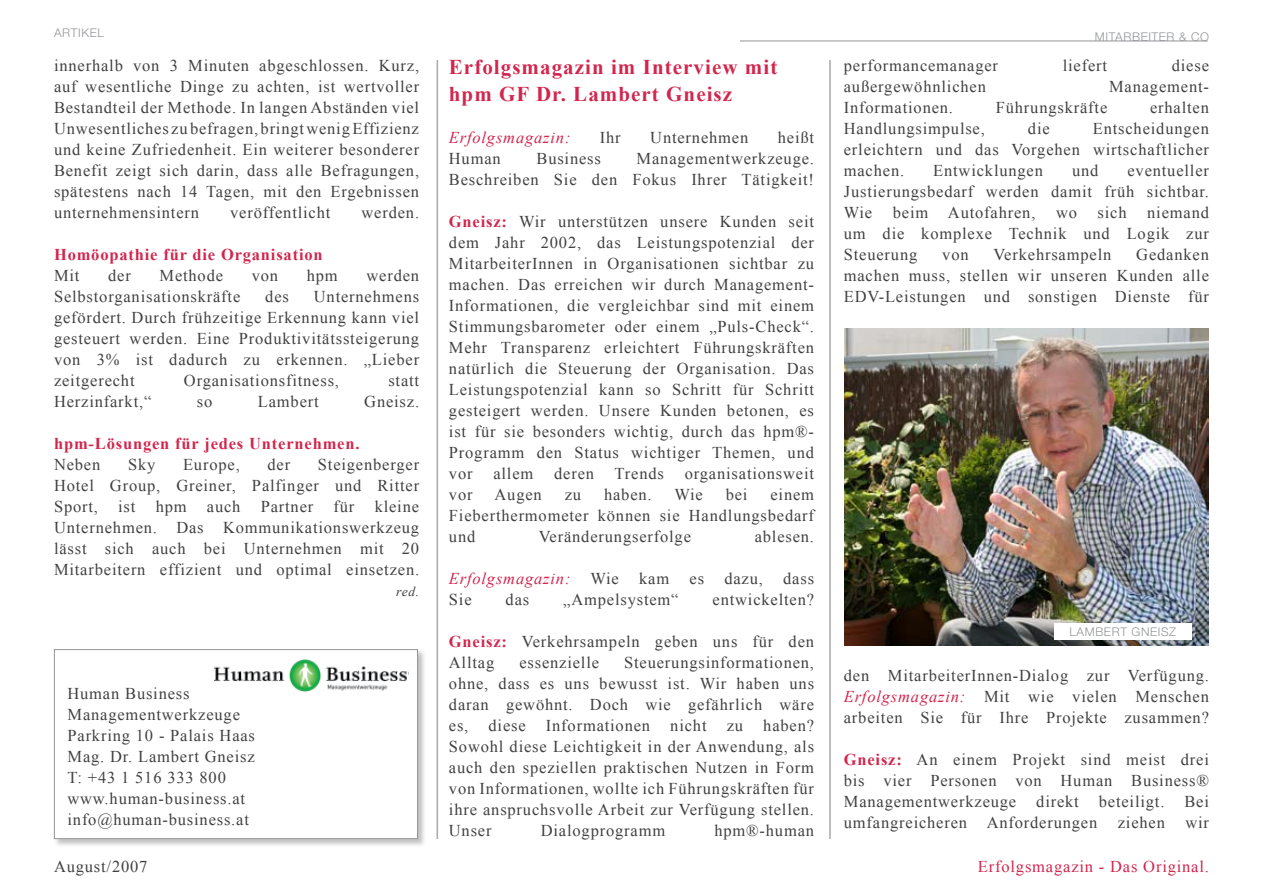
<style>
.page{position:relative;width:1263px;height:893px;background:#fff}
.page>*{position:absolute;margin:0;border:0;box-sizing:border-box;transform-origin:0 0}
.t1{font:700 21px/27px "Times New Roman";letter-spacing:.05em;color:#d2264e}
.t2{font:16.5px/21px "Times New Roman";letter-spacing:.05em;color:#414142;text-align:justify}
.t3{font:700 16.5px "Times New Roman";letter-spacing:.05em;color:#d2264e}
.t4{font:16.5px "Times New Roman";letter-spacing:.05em;color:#d2264e}
.t5{font:italic 16.5px "Times New Roman";letter-spacing:.05em;color:#d2264e}
.t6{font:italic 13.5px "Times New Roman";color:#414142}
.t7{font:300 12px "Helvetica Neue";letter-spacing:.05em;color:#939598}
.s1{font-weight:700;color:#d2264e}
.s2{font-style:italic;color:#d2264e}
</style>
<div class="page">
<hr style="left:437px;top:60px;width:1px;height:779px;background:#a7a9ac">
<hr style="left:829px;top:60px;width:2px;height:779px;background:#a7a9ac">
<img style="left:844px;top:328px;width:365px;height:317px">
<div style="left:1054px;top:623px;width:137px;height:17px;background:#fff"></div>
<div style="left:52px;top:648px;width:376px;height:201px;background:#000;opacity:.25"></div>
<div style="left:54px;top:650px;width:363px;height:189px;background:#fff"></div>
<div style="left:54px;top:649px;width:364px;height:190px;border:1px solid #939598"></div>
<img style="left:214px;top:659px;width:194px;height:32px">
<hr style="left:740px;top:41px;width:468px;height:1px;background:#939598">
<p class="t7" style="left:54px;top:25px;width:51px">ARTIKEL</p>
<p class="t2" style="left:54px;top:55px;width:367px">innerhalb von 3 Minuten abgeschlossen. Kurz, auf wesentliche Dinge zu achten, ist wertvoller Bestandteil der Methode. In langen Abständen viel Unwesentliches zu befragen, bringt wenig Effizienz und keine Zufriedenheit. Ein weiterer besonderer Benefit zeigt sich darin, dass alle Befragungen, spätestens nach 14 Tagen, mit den Ergebnissen unternehmensintern</p>
<p class="t2" style="left:230px;top:202px;width:102px">veröffentlicht</p>
<p class="t2" style="left:361px;top:202px;width:59px">werden.</p>
<p class="t3" style="left:54px;top:244px;width:270px">Homöopathie für die Organisation</p>
<p class="t2" style="left:54px;top:265px;width:27px">Mit</p>
<p class="t2" style="left:108px;top:265px;width:24px">der</p>
<p class="t2" style="left:160px;top:265px;width:65px">Methode</p>
<p class="t2" style="left:252px;top:265px;width:28px">von</p>
<p class="t2" style="left:307px;top:265px;width:32px">hpm</p>
<p class="t2" style="left:366px;top:265px;width:54px">werden</p>
<p class="t2" style="left:54px;top:286px;width:188px">Selbstorganisationskräfte</p>
<p class="t2" style="left:265px;top:286px;width:25px">des</p>
<p class="t2" style="left:54px;top:286px;width:367px;text-indent:260px">Unternehmens gefördert. Durch frühzeitige Erkennung kann viel gesteuert werden. Eine Produktivitätssteigerung von 3% ist dadurch zu erkennen. „Lieber zeitgerecht</p>
<p class="t2" style="left:184px;top:370px;width:157px">Organisationsfitness,</p>
<p class="t2" style="left:388px;top:370px;width:32px">statt</p>
<p class="t2" style="left:54px;top:391px;width:99px">Herzinfarkt,“</p>
<p class="t2" style="left:197px;top:391px;width:17px">so</p>
<p class="t2" style="left:258px;top:391px;width:62px">Lambert</p>
<p class="t2" style="left:364px;top:391px;width:56px">Gneisz.</p>
<p class="t3" style="left:54px;top:433px;width:307px">hpm-Lösungen für jedes Unternehmen.</p>
<p class="t2" style="left:54px;top:454px;width:48px">Neben</p>
<p class="t2" style="left:128px;top:454px;width:29px">Sky</p>
<p class="t2" style="left:183px;top:454px;width:58px">Europe,</p>
<p class="t2" style="left:267px;top:454px;width:24px">der</p>
<p class="t2" style="left:54px;top:454px;width:367px;text-indent:264px">Steigenberger Hotel Group, Greiner, Palfinger und Ritter Sport, ist hpm auch Partner für kleine Unternehmen. Das Kommunikationswerkzeug lässt sich auch bei Unternehmen mit 20<br>Mitarbeitern effizient und optimal einsetzen.</p>
<p class="t6" style="left:396px;top:583px;width:24px">red.</p>
<p class="t2" style="left:68px;top:683px;width:189px;text-align:left">Human Business<br>Managementwerkzeuge<br>Parkring 10 - Palais Haas<br>Mag. Dr. Lambert Gneisz<br>T: +43 1 516 333 800 www.human-business.at info@human-business.at</p>
<p class="t1" style="left:449px;top:53px;width:330px">Erfolgsmagazin im Interview mit hpm GF Dr. Lambert Gneisz</p>
<p class="t5" style="left:449px;top:126px;width:123px">Erfolgsmagazin:</p>
<p class="t2" style="left:600px;top:127px;width:22px">Ihr</p>
<p class="t2" style="left:650px;top:127px;width:100px">Unternehmen</p>
<p class="t2" style="left:778px;top:127px;width:38px">heißt</p>
<p class="t2" style="left:449px;top:148px;width:53px">Human</p>
<p class="t2" style="left:536px;top:148px;width:66px">Business</p>
<p class="t2" style="left:449px;top:148px;width:367px;text-align:right">Managementwerkzeuge.<br>Beschreiben Sie den Fokus Ihrer Tätigkeit!</p>
<p class="t2" style="left:449px;top:211px;width:367px"><span class="s1">Gneisz:</span> Wir unterstützen unsere Kunden seit dem Jahr 2002, das Leistungspotenzial der MitarbeiterInnen in Organisationen sichtbar zu machen. Das erreichen wir durch Management-Informationen, die vergleichbar sind mit einem Stimmungsbarometer oder einem „Puls-Check“.<br>Mehr Transparenz erleichtert Führungskräften natürlich die Steuerung der Organisation. Das Leistungspotenzial kann so Schritt für Schritt gesteigert werden. Unsere Kunden betonen, es ist für sie besonders wichtig, durch das hpm®- Programm den Status wichtiger Themen, und vor</p>
<p class="t2" style="left:493px;top:463px;width:41px">allem</p>
<p class="t2" style="left:554px;top:463px;width:111px">deren Trends</p>
<p class="t2" style="left:685px;top:463px;width:131px">organisationsweit</p>
<p class="t2" style="left:449px;top:484px;width:367px;text-indent:321px">einem Fieberthermometer können sie Handlungsbedarf und</p>
<p class="t2" style="left:449px;top:484px;width:25px">vor</p>
<p class="t2" style="left:495px;top:484px;width:49px">Augen</p>
<p class="t2" style="left:565px;top:484px;width:18px">zu</p>
<p class="t2" style="left:604px;top:484px;width:49px">haben.</p>
<p class="t2" style="left:674px;top:484px;width:30px">Wie</p>
<p class="t2" style="left:726px;top:484px;width:23px">bei</p>
<p class="t2" style="left:539px;top:526px;width:154px">Veränderungserfolge</p>
<p class="t2" style="left:755px;top:526px;width:61px">ablesen.</p>
<p class="t2" style="left:449px;top:568px;width:367px"><span class="s2">Erfolgsmagazin:</span> Wie kam es dazu, dass<br>Sie</p>
<p class="t2" style="left:506px;top:589px;width:25px">das</p>
<p class="t2" style="left:563px;top:589px;width:117px">„Ampelsystem“</p>
<p class="t2" style="left:712px;top:589px;width:103px">entwickelten?</p>
<p class="t2" style="left:449px;top:631px;width:367px"><span class="s1">Gneisz:</span> Verkehrsampeln geben uns für den<br>Alltag</p>
<p class="t2" style="left:449px;top:652px;width:367px;text-indent:175px">Steuerungsinformationen, ohne, dass es uns bewusst ist. Wir haben uns daran gewöhnt. Doch wie gefährlich wäre es, diese Informationen nicht zu haben?<br>Sowohl diese Leichtigkeit in der Anwendung, als auch den speziellen praktischen Nutzen in Form von Informationen, wollte ich Führungskräften für ihre anspruchsvolle Arbeit zur Verfügung stellen.<br>Unser</p>
<p class="t2" style="left:519px;top:652px;width:81px">essenzielle</p>
<p class="t2" style="left:541px;top:820px;width:126px">Dialogprogramm</p>
<p class="t2" style="left:714px;top:820px;width:101px">hpm®-human</p>
<p class="t7" style="left:1095px;top:30px;width:115px">MITARBEITER &amp; CO</p>
<p class="t2" style="left:844px;top:55px;width:156px">performancemanager</p>
<p class="t2" style="left:1063px;top:55px;width:46px">liefert</p>
<p class="t2" style="left:1172px;top:55px;width:39px">diese</p>
<p class="t2" style="left:844px;top:76px;width:144px">außergewöhnlichen</p>
<p class="t2" style="left:1109px;top:76px;width:101px">Management-</p>
<p class="t2" style="left:844px;top:97px;width:111px">Informationen.</p>
<p class="t2" style="left:996px;top:97px;width:113px">Führungskräfte</p>
<p class="t2" style="left:1150px;top:97px;width:60px">erhalten</p>
<p class="t2" style="left:844px;top:118px;width:143px">Handlungsimpulse,</p>
<p class="t2" style="left:1028px;top:118px;width:23px">die</p>
<p class="t2" style="left:844px;top:118px;width:367px;text-indent:249px">Entscheidungen erleichtern und das Vorgehen wirtschaftlicher machen.</p>
<p class="t2" style="left:844px;top:160px;width:367px;text-indent:284px">eventueller Justierungsbedarf werden damit früh sichtbar.<br>Wie beim Autofahren, wo sich niemand um die komplexe Technik und Logik zur Steuerung</p>
<p class="t2" style="left:933px;top:160px;width:111px">Entwicklungen</p>
<p class="t2" style="left:1072px;top:160px;width:28px">und</p>
<p class="t2" style="left:844px;top:244px;width:367px;text-indent:292px">Gedanken machen muss, stellen wir unseren Kunden alle EDV-Leistungen und sonstigen Dienste für</p>
<p class="t2" style="left:942px;top:244px;width:28px">von</p>
<p class="t2" style="left:993px;top:244px;width:119px">Verkehrsampeln</p>
<p class="t7" style="left:1069px;top:625px;width:17px">LAMBE</p>
<p class="t7" style="left:1112px;top:625px;width:66px">RT GNEISZ</p>
<p class="t2" style="left:844px;top:664px;width:367px">den MitarbeiterInnen-Dialog zur Verfügung.<br><span class="s2">Erfolgsmagazin:</span> Mit wie vielen Menschen arbeiten Sie für Ihre Projekte zusammen?</p>
<p class="t2" style="left:844px;top:748px;width:367px"><span class="s1">Gneisz:</span> An einem Projekt sind meist drei bis vier Personen von Human Business® Managementwerkzeuge direkt beteiligt. Bei umfangreicheren Anforderungen ziehen wir</p>
<p class="t2" style="left:54px;top:855px;width:95px">August/2007</p>
<p class="t4" style="left:978px;top:855px;width:233px">Erfolgsmagazin - Das Original.</p>
</div>
